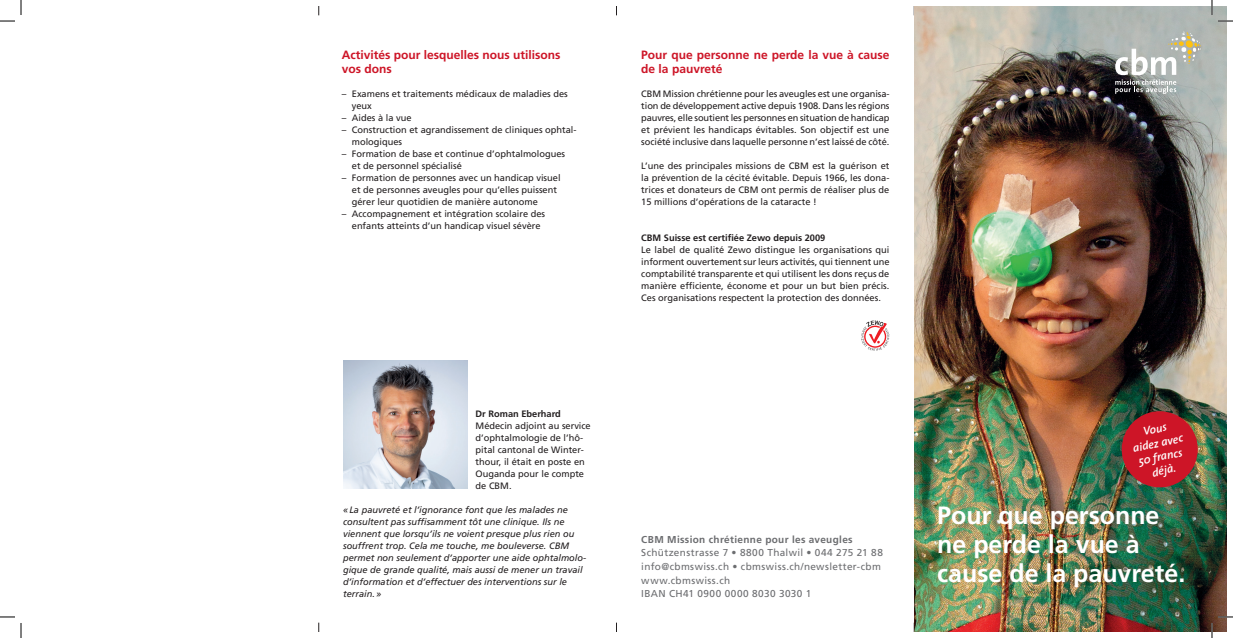
<style>
.page{position:relative;width:1233px;height:638px;background:#fff}
.page>*{position:absolute;margin:0;border:0;box-sizing:border-box;transform-origin:0 0}
.t1{font:700 25px/29px "Frutiger LT Com";color:#fff}
.t2{font:700 12px/14.4px "Frutiger LT Com";color:#cd1527}
.t3{font:italic 600 11.7px/14px "The Sans";color:#fff;text-align:center}
.t4{font:10px/13.6px "Frutiger LT Com";letter-spacing:.04em;color:#6c6d70}
.t5{font:700 10px "Frutiger LT Com";letter-spacing:.035em;color:#6c6d70}
.t6{font:9.2px/12px "Frutiger LT Com";color:#231f20}
.t7{font:italic 9.2px/12px "Frutiger LT Com";color:#231f20}
.t8{font:700 9.2px "Frutiger LT Com";color:#231f20}
</style>
<div class="page">
<svg style="left:861px;top:320px;width:28px;height:30px"></svg>
<img style="left:344px;top:360px;width:123px;height:128px">
<img style="left:914px;top:7px;width:312px;height:623px">
<svg style="left:1115px;top:32px;width:86px;height:62px;background:#b1b4ae"></svg>
<img style="left:1118px;top:407px;width:83px;height:83px">
<svg style="left:1218px;top:20px;width:15px;height:2px"></svg>
<svg style="left:1218px;top:616px;width:15px;height:1px"></svg>
<svg style="left:0;top:0;width:22px;height:22px"></svg>
<svg style="left:0;top:616px;width:22px;height:21px"></svg>
<svg style="left:1211px;top:0;width:1px;height:15px"></svg>
<svg style="left:1211px;top:622px;width:1px;height:15px"></svg>
<h2 class="t2" style="left:342px;top:48px;width:220px">Activités pour lesquelles nous utilisons vos dons</h2>
<p class="t6" style="left:352px;top:88px;width:217px;text-indent:-10px">– Examens et traitements médicaux de maladies des yeux</p>
<p class="t6" style="left:342px;top:112px;width:71px">– Aides à la vue</p>
<p class="t6" style="left:352px;top:124px;width:226px;text-indent:-10px">– Construction et agrandissement de cliniques ophtal&shy;mologiques</p>
<p class="t6" style="left:352px;top:148px;width:215px;text-indent:-10px">– Formation de base et continue d’ophtalmologues et de personnel spécialisé</p>
<p class="t6" style="left:352px;top:172px;width:210px;text-indent:-10px">– Formation de personnes avec un handicap visuel et de personnes aveugles pour qu’elles puissent gérer leur quotidien de manière autonome</p>
<p class="t6" style="left:342px;top:208px;width:205px;text-align:center">– Accompagnement et intégration scolaire des enfants atteints d’un handicap visuel sévère</p>
<p class="t8" style="left:475px;top:408px;width:87px">Dr Roman Eberhard</p>
<p class="t6" style="left:475px;top:419px;width:117px">Médecin adjoint au service d’ophtalmologie de l’hô&shy;pital cantonal de Winter&shy;thour, il était en poste en<br>Ouganda pour le compte de CBM.</p>
<p class="t7" style="left:343px;top:503px;width:245px">«La pauvreté et l’ignorance font que les malades ne consultent pas suffisamment tôt une clinique. Ils ne viennent que lorsqu’ils ne voient presque plus rien ou souffrent trop. Cela me touche, me bouleverse. CBM permet non seulement d’apporter une aide ophtalmolo&shy;gique de grande qualité, mais aussi de mener un travail d’information et d’effectuer des interventions sur le terrain.»</p>
<h2 class="t2" style="left:641px;top:47px;width:249px">Pour que personne ne perde la vue à cause de la pauvreté</h2>
<p class="t6" style="left:641px;top:88px;width:250px;text-align:justify">CBM Mission chrétienne pour les aveugles est une organisa&shy;tion de développement active depuis 1908. Dans les régions pauvres, elle soutient les personnes en situation de handicap et prévient les handicaps évitables. Son objectif est une société inclusive dans laquelle personne n’est laissé de côté.</p>
<p class="t6" style="left:641px;top:160px;width:250px;text-align:justify">L’une des principales missions de CBM est la guérison et la prévention de la cécité évitable. Depuis 1966, les dona&shy;trices et donateurs de CBM ont permis de réaliser plus de 15 millions d’opérations de la cataracte !</p>
<p class="t8" style="left:641px;top:232px;width:186px">CBM Suisse est certifiée Zewo depuis 2009</p>
<p class="t6" style="left:641px;top:244px;width:250px;text-align:justify">Le label de qualité Zewo distingue les organisations qui informent ouvertement sur leurs activités, qui tiennent une comptabilité transparente et qui utilisent les dons reçus de manière efficiente, économe et pour un but bien précis.<br>Ces organisations respectent la protection des données.</p>
<p class="t5" style="left:641px;top:533px;width:213px">CBM Mission chrétienne pour les aveugles</p>
<p class="t4" style="left:641px;top:545px;width:243px">Schützenstrasse 7 • 8800 Thalwil • 044 275 21 88 info@cbmswiss.ch • cbmswiss.ch/newsletter-cbm www.cbmswiss.ch<br>IBAN CH41 0900 0000 8030 3030 1</p>
<p class="t3" style="left:1128px;top:427px;width:52px;rotate:-12deg">Vous aidez avec<br>50 francs déjà.</p>
<h1 class="t1" style="left:937px;top:500px;width:250px">Pour que personne ne perde la vue à cause de la pauvreté.</h1>
</div>
